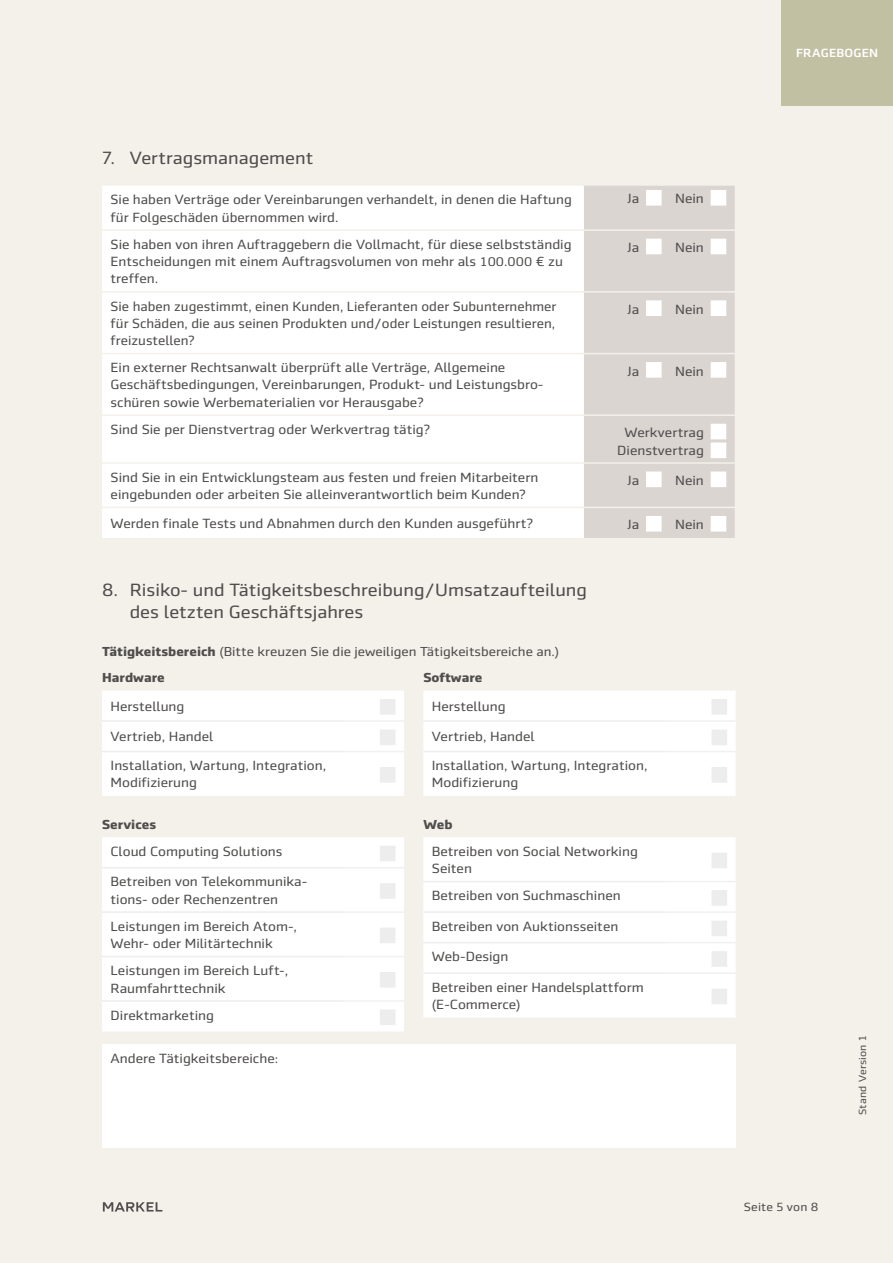
<style>
.page{position:relative;width:893px;height:1263px;background:#f3f1ea}
.page>*{position:absolute;margin:0;border:0;box-sizing:border-box;transform-origin:0 0}
.t1{font:18px/22.2px "Markel Sans";color:#504e4d}
.t2{font:13.5px/17.2px "Markel Sans";color:#504e4d}
.t3{font:13.2px/25.8px "Markel Sans";color:#504e4d}
.t4{font:700 13.2px "Markel Sans";color:#504e4d}
.t5{font:12px "Markel Sans";letter-spacing:.01em;color:#504e4d}
.t6{font:500 12px "Markel Sans";letter-spacing:.02em;color:#fff}
.t7{font:10.5px "Markel Sans";letter-spacing:.02em;color:#504e4d}
.s1{font-size:12.75px}
.s2{font-weight:700}
</style>
<div class="page">
<svg style="left:103px;top:1202px;width:59px;height:9px"></svg>
<div style="left:781px;top:0;width:112px;height:105px;background:#c1c0a3"></div>
<div style="left:102px;top:186px;width:482px;height:352px;background:#fff"></div>
<div style="left:584px;top:186px;width:151px;height:352px;background:#dbd5d2"></div>
<hr style="left:102px;top:229px;width:482px;height:2px;background:#f3f1ea">
<hr style="left:102px;top:291px;width:482px;height:2px;background:#f3f1ea">
<hr style="left:102px;top:353px;width:482px;height:1px;background:#f3f1ea">
<hr style="left:102px;top:414px;width:482px;height:2px;background:#f3f1ea">
<hr style="left:102px;top:462px;width:482px;height:2px;background:#f3f1ea">
<hr style="left:102px;top:507px;width:482px;height:1px;background:#f3f1ea">
<hr style="left:584px;top:229px;width:151px;height:2px;background:#f3f1ea">
<hr style="left:584px;top:291px;width:151px;height:2px;background:#f3f1ea">
<hr style="left:584px;top:353px;width:151px;height:1px;background:#f3f1ea">
<hr style="left:584px;top:414px;width:151px;height:2px;background:#f3f1ea">
<hr style="left:584px;top:462px;width:151px;height:2px;background:#f3f1ea">
<hr style="left:584px;top:507px;width:151px;height:1px;background:#f3f1ea">
<div style="left:646px;top:190px;width:16px;height:16px;background:#fff;border:2px solid #fff"></div>
<div style="left:711px;top:190px;width:15px;height:16px;background:#fff"></div>
<div style="left:646px;top:239px;width:16px;height:15px;background:#fff"></div>
<div style="left:711px;top:239px;width:15px;height:15px;background:#fff"></div>
<div style="left:646px;top:300px;width:16px;height:16px;background:#fff;border:2px solid #fff"></div>
<div style="left:711px;top:300px;width:15px;height:16px;background:#fff"></div>
<div style="left:646px;top:362px;width:16px;height:16px;background:#fff;border:2px solid #fff"></div>
<div style="left:711px;top:362px;width:15px;height:16px;background:#fff"></div>
<div style="left:711px;top:424px;width:15px;height:15px;background:#fff"></div>
<div style="left:711px;top:442px;width:15px;height:16px;background:#fff"></div>
<div style="left:646px;top:471px;width:16px;height:16px;background:#fff;border:2px solid #fff"></div>
<div style="left:711px;top:471px;width:15px;height:16px;background:#fff"></div>
<div style="left:646px;top:516px;width:16px;height:16px;background:#fff;border:2px solid #fff"></div>
<div style="left:711px;top:516px;width:15px;height:16px;background:#fff"></div>
<div style="left:102px;top:691px;width:302px;height:105px;background:#fff"></div>
<hr style="left:102px;top:720px;width:242px;height:2px;background:#ededed">
<hr style="left:102px;top:751px;width:242px;height:1px;background:#ededed">
<hr style="left:344px;top:720px;width:60px;height:2px;background:#f1f1f1">
<hr style="left:344px;top:751px;width:60px;height:1px;background:#f1f1f1">
<div style="left:380px;top:699px;width:15px;height:16px;background:#ededed"></div>
<div style="left:380px;top:729px;width:15px;height:16px;background:#ededed"></div>
<div style="left:380px;top:767px;width:15px;height:16px;background:#ededed"></div>
<div style="left:423px;top:691px;width:313px;height:105px;background:#fff"></div>
<hr style="left:423px;top:720px;width:243px;height:2px;background:#ededed">
<hr style="left:423px;top:751px;width:243px;height:1px;background:#ededed">
<hr style="left:666px;top:720px;width:70px;height:2px;background:#f1f1f1">
<hr style="left:666px;top:751px;width:70px;height:1px;background:#f1f1f1">
<div style="left:711px;top:699px;width:16px;height:16px;background:#ededed"></div>
<div style="left:711px;top:729px;width:16px;height:16px;background:#ededed"></div>
<div style="left:711px;top:767px;width:16px;height:16px;background:#ededed"></div>
<div style="left:102px;top:837px;width:302px;height:194px;background:#fff"></div>
<hr style="left:102px;top:867px;width:241px;height:1px;background:#ededed">
<hr style="left:102px;top:911px;width:241px;height:2px;background:#ededed">
<hr style="left:102px;top:956px;width:241px;height:1px;background:#ededed">
<hr style="left:102px;top:1000px;width:241px;height:2px;background:#ededed">
<hr style="left:343px;top:867px;width:61px;height:1px;background:#f1f1f1">
<hr style="left:343px;top:911px;width:61px;height:2px;background:#f1f1f1">
<hr style="left:343px;top:956px;width:61px;height:1px;background:#f1f1f1">
<hr style="left:343px;top:1000px;width:61px;height:2px;background:#f1f1f1">
<div style="left:380px;top:846px;width:15px;height:15px;background:#ededed"></div>
<div style="left:380px;top:883px;width:15px;height:16px;background:#ededed"></div>
<div style="left:380px;top:927px;width:15px;height:16px;background:#ededed"></div>
<div style="left:380px;top:972px;width:15px;height:16px;background:#ededed"></div>
<div style="left:380px;top:1009px;width:15px;height:16px;background:#ededed"></div>
<div style="left:423px;top:837px;width:313px;height:180px;background:#fff"></div>
<hr style="left:423px;top:881px;width:243px;height:1px;background:#ededed">
<hr style="left:423px;top:911px;width:243px;height:2px;background:#ededed">
<hr style="left:423px;top:942px;width:243px;height:1px;background:#ededed">
<hr style="left:423px;top:972px;width:243px;height:2px;background:#ededed">
<hr style="left:666px;top:881px;width:70px;height:1px;background:#f1f1f1">
<hr style="left:666px;top:911px;width:70px;height:2px;background:#f1f1f1">
<hr style="left:666px;top:942px;width:70px;height:1px;background:#f1f1f1">
<hr style="left:666px;top:972px;width:70px;height:2px;background:#f1f1f1">
<div style="left:711px;top:853px;width:16px;height:15px;background:#ededed"></div>
<div style="left:711px;top:890px;width:16px;height:16px;background:#ededed"></div>
<div style="left:711px;top:921px;width:16px;height:15px;background:#ededed"></div>
<div style="left:711px;top:951px;width:16px;height:16px;background:#ededed"></div>
<div style="left:711px;top:988px;width:16px;height:16px;background:#ededed;border:2px solid #ededed"></div>
<div style="left:102px;top:1044px;width:634px;height:104px;background:#fff"></div>
<h1 class="t1" style="left:102px;top:147px;width:213px">7. Vertragsmanagement</h1>
<p class="t2" style="left:111px;top:191px;width:463px">Sie haben Verträge oder Vereinbarungen verhandelt, in denen die Haftung für Folgeschäden übernommen wird.</p>
<p class="t2" style="left:628px;top:190px;width:13px">Ja</p>
<p class="t2" style="left:675px;top:190px;width:30px">Nein</p>
<p class="t2" style="left:111px;top:236px;width:463px">Sie haben von ihren Auftraggebern die Vollmacht, für diese selbstständig<br>Entscheidungen mit einem Auftragsvolumen von mehr als <span class="s1">100</span>.<span class="s1">000</span> € zu treffen.</p>
<p class="t2" style="left:628px;top:239px;width:13px">Ja</p>
<p class="t2" style="left:675px;top:239px;width:30px">Nein</p>
<p class="t2" style="left:111px;top:297px;width:447px;text-align:justify">Sie haben zugestimmt, einen Kunden, Lieferanten oder Subunternehmer für Schäden, die aus seinen Produkten und/oder Leistungen resultieren, freizustellen?</p>
<p class="t2" style="left:628px;top:301px;width:13px">Ja</p>
<p class="t2" style="left:675px;top:301px;width:30px">Nein</p>
<p class="t2" style="left:111px;top:359px;width:435px">Ein externer Rechtsanwalt überprüft alle Verträge, Allgemeine<br>Geschäftsbedingungen, Vereinbarungen, Produkt- und Leistungsbro&shy;schüren sowie Werbematerialien vor Herausgabe?</p>
<p class="t2" style="left:628px;top:362px;width:13px">Ja</p>
<p class="t2" style="left:675px;top:362px;width:30px">Nein</p>
<p class="t2" style="left:111px;top:421px;width:321px">Sind Sie per Dienstvertrag oder Werkvertrag tätig?</p>
<p class="t2" style="left:617px;top:424px;width:88px;text-align:center">Werkvertrag<br>Dienstvertrag</p>
<p class="t2" style="left:111px;top:468px;width:429px">Sind Sie in ein Entwicklungsteam aus festen und freien Mitarbeitern eingebunden oder arbeiten Sie alleinverantwortlich beim Kunden?</p>
<p class="t2" style="left:628px;top:472px;width:13px">Ja</p>
<p class="t2" style="left:675px;top:472px;width:30px">Nein</p>
<p class="t2" style="left:111px;top:515px;width:424px">Werden finale Tests und Abnahmen durch den Kunden ausgeführt?</p>
<p class="t2" style="left:628px;top:516px;width:13px">Ja</p>
<p class="t2" style="left:675px;top:516px;width:30px">Nein</p>
<h1 class="t1" style="left:130px;top:579px;width:459px;text-indent:-28px">8. Risiko- und Tätigkeitsbeschreibung/Umsatzaufteilung des letzten Geschäftsjahres</h1>
<p class="t3" style="left:102px;top:639px;width:459px"><span class="s2">Tätigkeitsbereich</span> (Bitte kreuzen Sie die jeweiligen Tätigkeitsbereiche an.)<br><span class="s2">Hardware</span></p>
<p class="t2" style="left:111px;top:698px;width:75px">Herstellung</p>
<p class="t2" style="left:111px;top:722px;width:217px;line-height:28.8px">Vertrieb, Handel<br>Installation, Wartung, Integration,</p>
<p class="t2" style="left:111px;top:774px;width:88px">Modifizierung</p>
<p class="t4" style="left:423px;top:670px;width:61px">Software</p>
<p class="t2" style="left:432px;top:698px;width:75px">Herstellung</p>
<p class="t2" style="left:432px;top:722px;width:217px;line-height:28.8px">Vertrieb, Handel<br>Installation, Wartung, Integration,</p>
<p class="t2" style="left:432px;top:774px;width:88px">Modifizierung</p>
<p class="t4" style="left:102px;top:816px;width:56px">Services</p>
<p class="t2" style="left:111px;top:843px;width:173px">Cloud Computing Solutions</p>
<p class="t2" style="left:111px;top:873px;width:198px">Betreiben von Telekommunika&shy;tions- oder Rechenzentren</p>
<p class="t2" style="left:111px;top:918px;width:188px">Leistungen im Bereich Atom-,<br>Wehr- oder Militärtechnik</p>
<p class="t2" style="left:111px;top:962px;width:179px">Leistungen im Bereich Luft-,<br>Raumfahrttechnik</p>
<p class="t2" style="left:111px;top:1006px;width:105px">Direktmarketing</p>
<p class="t2" style="left:111px;top:1050px;width:169px">Andere Tätigkeitsbereiche:</p>
<p class="t4" style="left:423px;top:816px;width:31px">Web</p>
<p class="t2" style="left:432px;top:843px;width:208px">Betreiben von Social Networking<br>Seiten</p>
<p class="t2" style="left:432px;top:887px;width:190px">Betreiben von Suchmaschinen</p>
<p class="t2" style="left:432px;top:918px;width:188px">Betreiben von Auktionsseiten</p>
<p class="t2" style="left:432px;top:948px;width:78px">Web-Design</p>
<p class="t2" style="left:432px;top:979px;width:214px">Betreiben einer Handelsplattform (E-Commerce)</p>
<p class="t6" style="left:796px;top:46px;width:84px">FRAGEBOGEN</p>
<p class="t5" style="left:744px;top:1200px;width:76px">Seite 5 von 8</p>
<p class="t7" style="left:857px;top:1115px;width:81px;rotate:-90deg">Stand Version 1</p>
</div>
